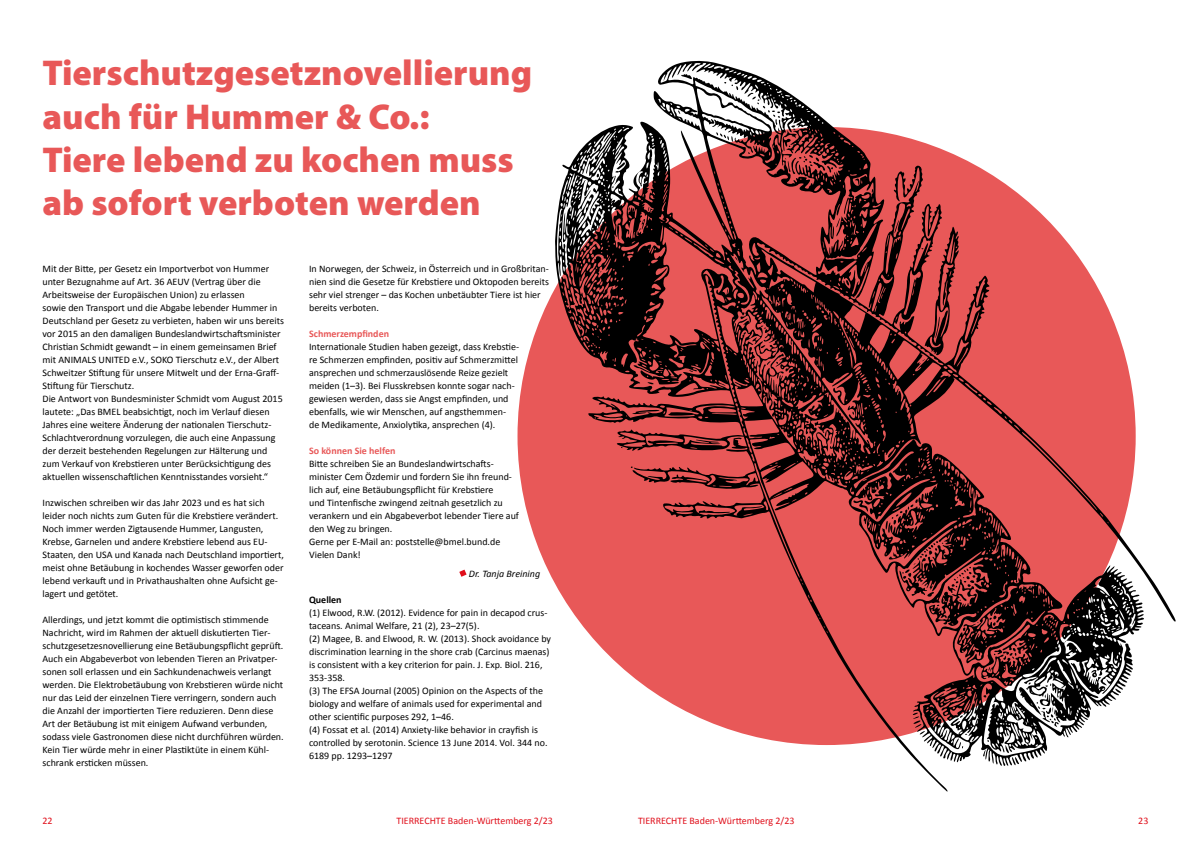
<style>
.page{position:relative;width:1191px;height:842px;background:#fff}
.page>*{position:absolute;margin:0;border:0;box-sizing:border-box;transform-origin:0 0}
.t1{font:900 36px/43.2px "Myriad Pro";color:#e85858}
.t2{font:10px/13px "Calibri";color:#000}
.t3{font:10px "Calibri";color:#e00e1a}
.t4{font:700 10px "Calibri";color:#e85858}
.t5{font:italic 10px "Calibri";color:#000}
.t6{font:700 10px "Calibri";color:#000}
</style>
<div class="page">
<svg style="left:459px;top:570px;width:7px;height:7px"></svg>
<svg style="left:554px;top:60px;width:622px;height:732px"></svg>
<svg style="left:1019px;top:680px;width:40px;height:47px"></svg>
<svg style="left:959px;top:715px;width:5px;height:4px"></svg>
<svg style="left:983px;top:694px;width:4px;height:5px"></svg>
<svg style="left:993px;top:647px;width:24px;height:14px"></svg>
<svg style="left:962px;top:627px;width:3px;height:5px"></svg>
<svg style="left:988px;top:615px;width:10px;height:11px"></svg>
<svg style="left:901px;top:540px;width:74px;height:67px;background:#6d2929"></svg>
<svg style="left:885px;top:499px;width:33px;height:35px"></svg>
<svg style="left:853px;top:499px;width:15px;height:16px"></svg>
<svg style="left:698px;top:510px;width:34px;height:3px"></svg>
<svg style="left:766px;top:361px;width:12px;height:4px"></svg>
<svg style="left:758px;top:345px;width:7px;height:3px"></svg>
<svg style="left:759px;top:326px;width:7px;height:3px"></svg>
<svg style="left:845px;top:280px;width:4px;height:6px"></svg>
<svg style="left:629px;top:409px;width:35px;height:5px"></svg>
<svg style="left:893px;top:219px;width:6px;height:15px"></svg>
<svg style="left:647px;top:382px;width:7px;height:3px"></svg>
<svg style="left:836px;top:217px;width:4px;height:11px"></svg>
<svg style="left:734px;top:256px;width:4px;height:5px"></svg>
<svg style="left:871px;top:188px;width:2px;height:6px"></svg>
<svg style="left:854px;top:178px;width:5px;height:8px"></svg>
<svg style="left:715px;top:132px;width:18px;height:10px"></svg>
<svg style="left:747px;top:93px;width:86px;height:82px"></svg>
<svg style="left:724px;top:82px;width:14px;height:9px"></svg>
<svg style="left:679px;top:73px;width:14px;height:7px"></svg>
<svg style="left:639px;top:218px;width:6px;height:14px"></svg>
<svg style="left:677px;top:110px;width:3px;height:5px"></svg>
<svg style="left:615px;top:162px;width:10px;height:8px"></svg>
<svg style="left:596px;top:174px;width:3px;height:4px"></svg>
<svg style="left:1114px;top:688px;width:7px;height:5px"></svg>
<svg style="left:1005px;top:745px;width:14px;height:21px"></svg>
<svg style="left:1090px;top:669px;width:7px;height:9px"></svg>
<svg style="left:982px;top:749px;width:4px;height:8px"></svg>
<svg style="left:911px;top:713px;width:15px;height:23px"></svg>
<svg style="left:921px;top:224px;width:39px;height:139px;background:#ab4040"></svg>
<h1 class="t1" style="left:43px;top:50px;width:491px">Tierschutzgesetznovellierung auch für Hummer &amp; Co.:<br>Tiere lebend zu kochen muss ab sofort verboten werden</h1>
<p class="t2" style="left:43px;top:262px;width:243px">Mit der Bitte, per Gesetz ein Importverbot von Hummer unter Bezugnahme auf Art. 36 AEUV (Vertrag über die Arbeitsweise der Europäischen Union) zu erlassen<br>sowie den Transport und die Abgabe lebender Hummer in Deutschland per Gesetz zu verbieten, haben wir uns bereits vor 2015 an den damaligen Bundeslandwirtschaftsminister Christian Schmidt gewandt – in einem gemeinsamen Brief mit ANIMALS UNITED e.V., SOKO Tierschutz e.V., der Albert Schweitzer Stiftung für unsere Mitwelt und der Erna-Graff-Stiftung für Tierschutz.<br>Die Antwort von Bundesminister Schmidt vom August 2015 lautete: „Das BMEL beabsichtigt, noch im Verlauf diesen Jahres eine weitere Änderung der nationalen Tierschutz-Schlachtverordnung vorzulegen, die auch eine Anpassung der derzeit bestehenden Regelungen zur Hälterung und zum Verkauf von Krebstieren unter Berücksichtigung des aktuellen wissenschaftlichen Kenntnisstandes vorsieht.“</p>
<p class="t2" style="left:43px;top:496px;width:243px">Inzwischen schreiben wir das Jahr 2023 und es hat sich leider noch nichts zum Guten für die Krebstiere verändert.<br>Noch immer werden Zigtausende Hummer, Langusten, Krebse, Garnelen und andere Krebstiere lebend aus EU-Staaten, den USA und Kanada nach Deutschland importiert, meist ohne Betäubung in kochendes Wasser geworfen oder lebend verkauft und in Privathaushalten ohne Aufsicht ge&shy;lagert und getötet.</p>
<p class="t2" style="left:43px;top:613px;width:243px">Allerdings, und jetzt kommt die optimistisch stimmende Nachricht, wird im Rahmen der aktuell diskutierten Tier&shy;schutzgesetzesnovellierung eine Betäubungspflicht geprüft.<br>Auch ein Abgabeverbot von lebenden Tieren an Privatper&shy;sonen soll erlassen und ein Sachkundenachweis verlangt werden. Die Elektrobetäubung von Krebstieren würde nicht nur das Leid der einzelnen Tiere verringern, sondern auch die Anzahl der importierten Tiere reduzieren. Denn diese Art der Betäubung ist mit einigem Aufwand verbunden, sodass viele Gastronomen diese nicht durchführen würden.<br>Kein Tier würde mehr in einer Plastiktüte in einem Kühl&shy;schrank ersticken müssen.</p>
<p class="t2" style="left:309px;top:262px;width:241px">In Norwegen, der Schweiz, in Österreich und in Großbritan&shy;nien sind die Gesetze für Krebstiere und Oktopoden bereits sehr viel strenger – das Kochen unbetäubter Tiere ist hier bereits verboten.</p>
<p class="t4" style="left:309px;top:327px;width:81px">Schmerzempfinden</p>
<p class="t2" style="left:309px;top:340px;width:212px">Internationale Studien haben gezeigt, dass Krebstie&shy;re Schmerzen empfinden, positiv auf Schmerzmittel ansprechen und schmerzauslösende Reize gezielt meiden (1–3). Bei Flusskrebsen konnte sogar nach&shy;gewiesen werden, dass sie Angst empfinden, und ebenfalls, wie wir Menschen, auf angsthemmen-<br>de Medikamente, Anxiolytika, ansprechen (4).</p>
<p class="t4" style="left:309px;top:444px;width:88px">So können Sie helfen</p>
<p class="t2" style="left:309px;top:457px;width:211px">Bitte schreiben Sie an Bundeslandwirtschafts&shy;minister Cem Özdemir und fordern Sie ihn freund&shy;lich auf, eine Betäubungspflicht für Krebstiere<br>und Tintenfische zwingend zeitnah gesetzlich zu verankern und ein Abgabeverbot lebender Tiere auf den Weg zu bringen.<br>Gerne per E-Mail an: poststelle@bmel.bund.de Vielen Dank!</p>
<p class="t5" style="left:469px;top:567px;width:73px">Dr. Tanja Breining</p>
<p class="t6" style="left:309px;top:592px;width:34px">Quellen</p>
<p class="t2" style="left:309px;top:605px;width:243px">(1) Elwood, R.W. (2012). Evidence for pain in decapod crus&shy;taceans. Animal Welfare, 21 (2), 23–27(5).<br>(2) Magee, B. and Elwood, R. W. (2013). Shock avoidance by discrimination learning in the shore crab (Carcinus maenas) is consistent with a key criterion for pain. J. Exp. Biol. 216, 353-358.<br>(3) The EFSA Journal (2005) Opinion on the Aspects of the biology and welfare of animals used for experimental and other scientific purposes 292, 1–46.<br>(4) Fossat et al. (2014) Anxiety-like behavior in crayfish is controlled by serotonin. Science 13 June 2014. Vol. 344 no.<br>6189 pp. 1293–1297</p>
<p class="t3" style="left:43px;top:814px;width:12px">22</p>
<p class="t3" style="left:396px;top:814px;width:158px">TIERRECHTE Baden-Württemberg 2/23</p>
<p class="t3" style="left:638px;top:814px;width:158px">TIERRECHTE Baden-Württemberg 2/23</p>
<p class="t3" style="left:1138px;top:814px;width:12px">23</p>
</div>
